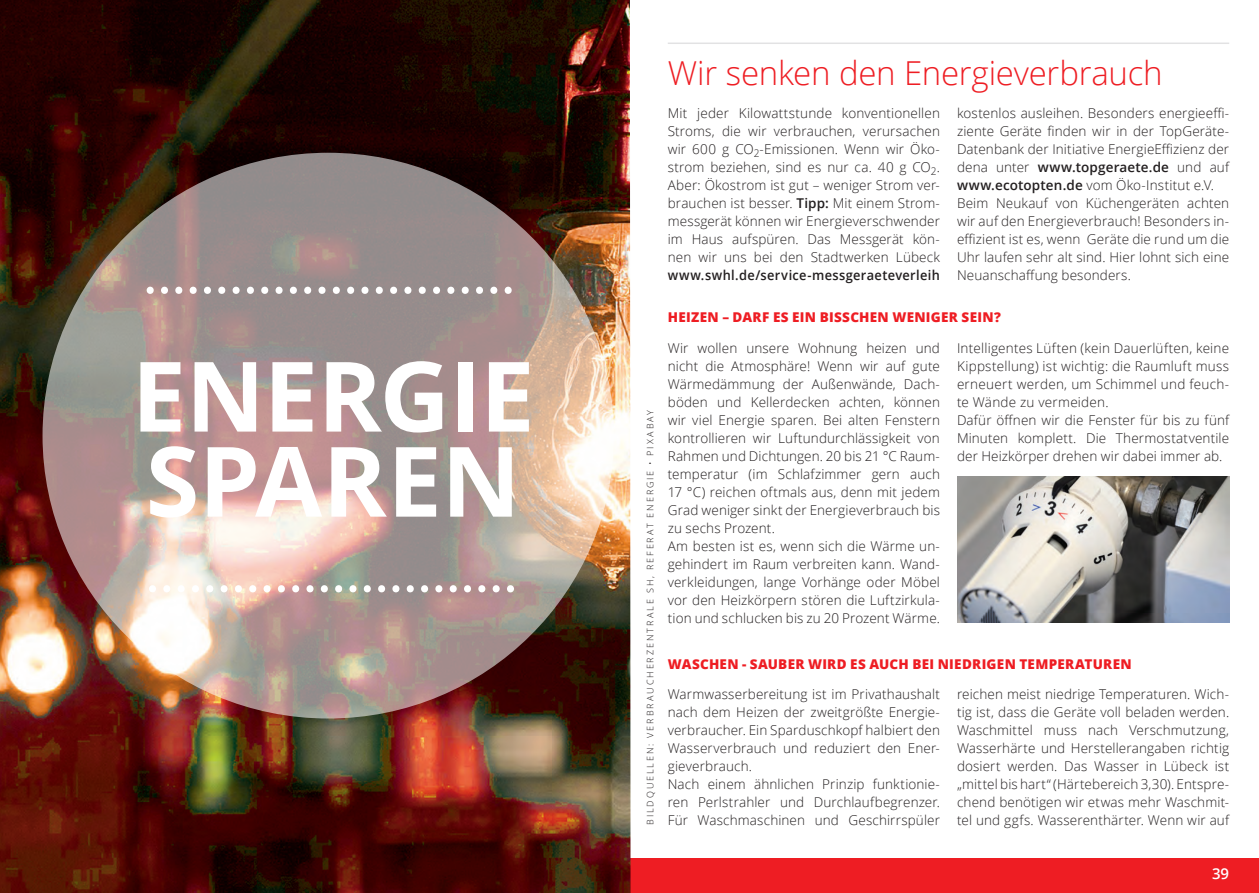
<style>
.page{position:relative;width:1259px;height:893px;background:#fff}
.page>*{position:absolute;margin:0;border:0;box-sizing:border-box;transform-origin:0 0}
.Headline_3__klein{font:700 97.2px "Open Sans";letter-spacing:-.005em;color:#fff}
.t1{font:62.85px "Minion Pro";color:#fff}
.Headline_3__klein-2{font:300 33px "Open Sans";letter-spacing:-.01em;color:#ee1d23}
.t2{font:600 15px "Open Sans";color:#fff}
.Fließtext_KB{font:300 13.5px/18px "Open Sans";letter-spacing:.01em;color:#231f20;text-align:justify}
.Einleitung_Energie{font:800 13.5px "Open Sans";letter-spacing:.02em;color:#ee1d23}
.Bildunterschrift_KB{font:300 9px "Open Sans";letter-spacing:.22em;color:#231f20}
.s1{font-weight:600}
</style>
<div class="page">
<hr style="left:668px;top:43px;width:561px;height:1px;background:#b2b3b7">
<div style="left:629px;top:859px;width:630px;height:34px;background:#ee1d23"></div>
<img style="left:0;top:0;width:630px;height:893px">
<svg style="left:43px;top:153px;width:571px;height:565px"></svg>
<img style="left:957px;top:476px;width:272px;height:147px">
<p class="t1" style="left:143px;top:231px;width:374px">..........................</p>
<p class="Headline_3__klein" style="left:132px;top:328px;width:404px">ENERGIE</p>
<p class="Headline_3__klein" style="left:146px;top:413px;width:376px">SPAREN</p>
<p class="t1" style="left:145px;top:529px;width:374px">..........................</p>
<p class="Bildunterschrift_KB" style="left:644px;top:825px;width:416px;rotate:-90deg">BILDQUELLEN: VERBRAUCHERZENTRALE SH, REFERAT ENERGIE • PIXABAY</p>
<p class="Headline_3__klein-2" style="left:668px;top:50px;width:496px">Wir senken den Energieverbrauch</p>
<p class="Fließtext_KB" style="left:668px;top:103px;width:274px">Mit jeder Kilowattstunde konventionellen Stroms, die wir verbrauchen, verursachen wir 600 g CO<sub>2</sub>-Emissionen. Wenn wir Öko&shy;strom beziehen, sind es nur ca. 40 g CO<sub>2</sub>.<br>Aber: Ökostrom ist gut – weniger Strom ver&shy;brauchen ist besser. <span class="s1">Tipp:</span> Mit einem Strom&shy;messgerät können wir Energieverschwender im Haus aufspüren. Das Messgerät kön&shy;nen wir uns bei den Stadtwerken Lübeck <span class="s1">www.swhl.de/service-messgeraeteverleih</span></p>
<p class="Fließtext_KB" style="left:957px;top:103px;width:274px">kostenlos ausleihen. Besonders energieeffi&shy;ziente Geräte finden wir in der TopGeräte-Datenbank der Initiative EnergieEffizienz der dena unter <span class="s1">www.topgeraete.de</span> und auf <span class="s1">www.ecotopten.de</span> vom Öko-Institut e.V.</p>
<p class="Fließtext_KB" style="left:957px;top:193px;width:274px">Beim Neukauf von Küchengeräten achten wir auf den Energieverbrauch! Besonders in&shy;effizient ist es, wenn Geräte die rund um die Uhr laufen sehr alt sind. Hier lohnt sich eine Neuanschaffung besonders.</p>
<p class="Einleitung_Energie" style="left:668px;top:307px;width:335px">HEIZEN – DARF ES EIN BISSCHEN WENIGER SEIN?</p>
<p class="Fließtext_KB" style="left:668px;top:339px;width:274px">Wir wollen unsere Wohnung heizen und nicht die Atmosphäre! Wenn wir auf gute Wärmedämmung der Außenwände, Dach&shy;böden und Kellerdecken achten, können wir viel Energie sparen. Bei alten Fenstern kontrollieren wir Luftundurchlässigkeit von Rahmen und Dichtungen. 20 bis 21 °C Raum&shy;temperatur (im Schlafzimmer gern auch 17 °C) reichen oftmals aus, denn mit jedem Grad weniger sinkt der Energieverbrauch bis zu sechs Prozent.</p>
<p class="Fließtext_KB" style="left:668px;top:537px;width:274px">Am besten ist es, wenn sich die Wärme un&shy;gehindert im Raum verbreiten kann. Wand&shy;verkleidungen, lange Vorhänge oder Möbel vor den Heizkörpern stören die Luftzirkula&shy;tion und schlucken bis zu 20 Prozent Wärme.</p>
<p class="Fließtext_KB" style="left:957px;top:339px;width:274px">Intelligentes Lüften (kein Dauerlüften, keine Kippstellung) ist wichtig: die Raumluft muss erneuert werden, um Schimmel und feuch&shy;te Wände zu vermeiden.</p>
<p class="Fließtext_KB" style="left:957px;top:411px;width:274px">Dafür öffnen wir die Fenster für bis zu fünf Minuten komplett. Die Thermostatventile der Heizkörper drehen wir dabei immer ab.</p>
<p class="Einleitung_Energie" style="left:668px;top:654px;width:465px">WASCHEN - SAUBER WIRD ES AUCH BEI NIEDRIGEN TEMPERATUREN</p>
<p class="Fließtext_KB" style="left:668px;top:685px;width:274px">Warmwasserbereitung ist im Privathaushalt nach dem Heizen der zweitgrößte Energie&shy;verbraucher. Ein Sparduschkopf halbiert den Wasserverbrauch und reduziert den Ener&shy;gieverbrauch.</p>
<p class="Fließtext_KB" style="left:668px;top:775px;width:274px">Nach einem ähnlichen Prinzip funktionie&shy;ren Perlstrahler und Durchlaufbegrenzer.<br>Für Waschmaschinen und Geschirrspüler</p>
<p class="Fließtext_KB" style="left:957px;top:685px;width:274px">reichen meist niedrige Temperaturen. Wich&shy;tig ist, dass die Geräte voll beladen werden.<br>Waschmittel muss nach Verschmutzung, Wasserhärte und Herstellerangaben richtig dosiert werden. Das Wasser in Lübeck ist „mittel bis hart“ (Härtebereich 3,30). Entspre&shy;chend benötigen wir etwas mehr Waschmit&shy;tel und ggfs. Wasserenthärter. Wenn wir auf</p>
<p class="t2" style="left:1212px;top:863px;width:19px">39</p>
</div>
